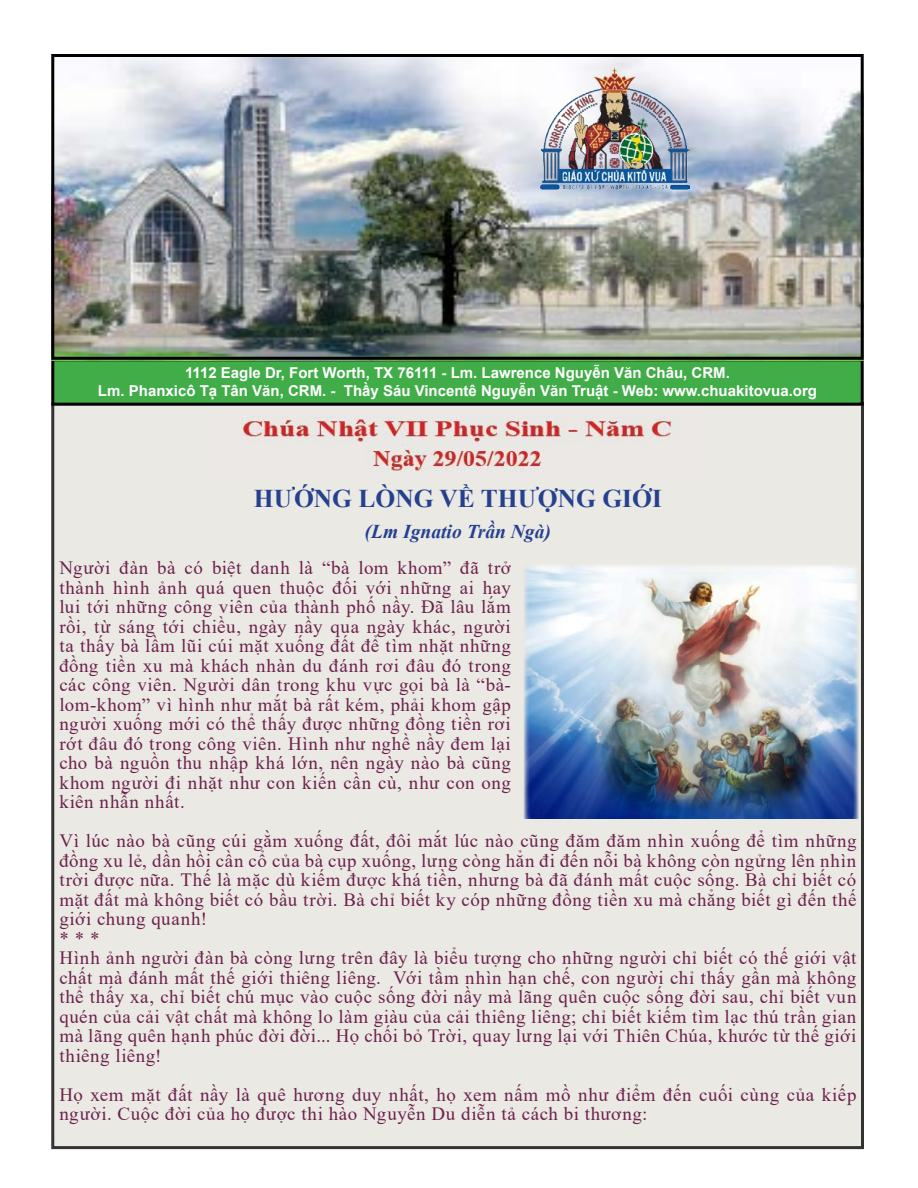
<style>
.page{position:relative;width:918px;height:1188px;background:#fff}
.page>*{position:absolute;margin:0;border:0;box-sizing:border-box;transform-origin:0 0}
.t1{font:700 25.5px "Times New Roman";color:#25408f}
.t2{font:italic 700 19.5px "Times New Roman";color:#25408f}
.t3{font:18.75px/19.5px "Times New Roman";letter-spacing:.03em;color:#6d214b}
.t4{font:700 15px/18px "Arial";color:#fff;text-align:center}
</style>
<div class="page">
<div style="left:53px;top:404px;width:809px;height:744px;background:#eae9e4"></div>
<img style="left:242px;top:416px;width:438px;height:56px">
<div style="left:53px;top:360px;width:809px;height:44px;background:#41ad49"></div>
<div style="left:51px;top:358px;width:813px;height:48px;border:3px solid #000"></div>
<img style="left:51px;top:58px;width:813px;height:303px">
<div style="left:51px;top:54px;width:813px;height:306px;border:3px solid #000"></div>
<img style="left:534px;top:69px;width:155px;height:123px">
<img style="left:524px;top:565px;width:335px;height:254px">
<p class="t4" style="left:98px;top:364px;width:721px">1112 Eagle Dr, Fort Worth, TX 76111 - Lm. Lawrence Nguyễn Văn Châu, CRM.<br>Lm. Phanxicô Tạ Tân Văn, CRM. - Thầy Sáu Vincentê Nguyễn Văn Truật - Web: www.chuakitovua.org</p>
<h1 class="t1" style="left:254px;top:480px;width:410px">HƯỚNG LÒNG VỀ THƯỢNG GIỚI</h1>
<p class="t2" style="left:365px;top:518px;width:188px">(Lm Ignatio Trần Ngà)</p>
<p class="t3" style="left:59px;top:557px;width:453px;text-align:justify">Người đàn bà có biệt danh là “bà lom khom” đã trở thành hình ảnh quá quen thuộc đối với những ai hay lui tới những công viên của thành phố nầy. Đã lâu lắm rồi, từ sáng tới chiều, ngày nầy qua ngày khác, người ta thấy bà lầm lũi cúi mặt xuống đất để tìm nhặt những đồng tiền xu mà khách nhàn du đánh rơi đâu đó trong các công viên. Người dân trong khu vực gọi bà là “bà&shy;lom-khom” vì hình như mắt bà rất kém, phải khom gập người xuống mới có thể thấy được những đồng tiền rơi rớt đâu đó trong công viên. Hình như nghề nầy đem lại cho bà nguồn thu nhập khá lớn, nên ngày nào bà cũng khom người đi nhặt như con kiến cần cù, như con ong kiên nhẫn nhất.</p>
<p class="t3" style="left:59px;top:830px;width:799px">Vì lúc nào bà cũng cúi gằm xuống đất, đôi mắt lúc nào cũng đăm đăm nhìn xuống để tìm những đồng xu lẻ, dần hồi cần cổ của bà cụp xuống, lưng còng hẳn đi đến nỗi bà không còn ngửng lên nhìn trời được nữa. Thế là mặc dù kiếm được khá tiền, nhưng bà đã đánh mất cuộc sống. Bà chỉ biết có mặt đất mà không biết có bầu trời. Bà chỉ biết ky cóp những đồng tiền xu mà chẳng biết gì đến thế giới chung quanh!<br>* * *<br>Hình ảnh người đàn bà còng lưng trên đây là biểu tượng cho những người chỉ biết có thế giới vật chất mà đánh mất thế giới thiêng liêng. Với tầm nhìn hạn chế, con người chỉ thấy gần mà không thể thấy xa, chỉ biết chú mục vào cuộc sống đời nầy mà lãng quên cuộc sống đời sau, chỉ biết vun quén của cải vật chất mà không lo làm giàu của cải thiêng liêng; chỉ biết kiếm tìm lạc thú trần gian mà lãng quên hạnh phúc đời đời... Họ chối bỏ Trời, quay lưng lại với Thiên Chúa, khước từ thế giới thiêng liêng!</p>
<p class="t3" style="left:59px;top:1084px;width:799px">Họ xem mặt đất nầy là quê hương duy nhất, họ xem nấm mồ như điểm đến cuối cùng của kiếp người. Cuộc đời của họ được thi hào Nguyễn Du diễn tả cách bi thương:</p>
</div>
